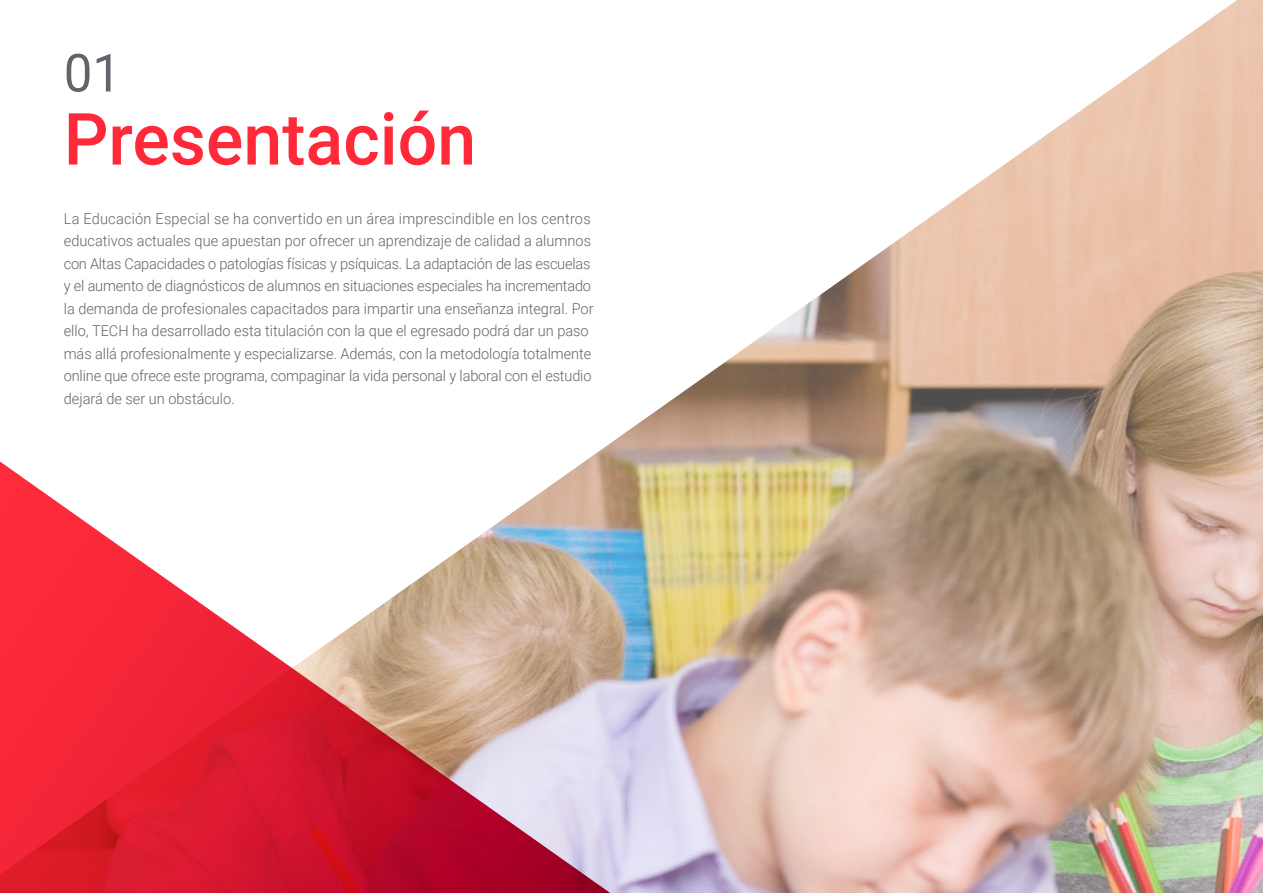
<style>
.page{position:relative;width:1263px;height:893px;background:#fff}
.page>*{position:absolute;margin:0;border:0;box-sizing:border-box;transform-origin:0 0}
.t1{font:500 72px "Roboto";color:#ff293a}
.t2{font:52.5px "Roboto";color:#61646a}
.t3{font:300 15px/22.5px "Roboto";letter-spacing:-.005em;color:#61646a}
</style>
<div class="page">
<img style="left:607px;top:0;width:656px;height:893px">
<svg style="left:0;top:446px;width:640px;height:447px"></svg>
<h2 class="t2" style="left:64px;top:36px;width:59px">01</h2>
<h1 class="t1" style="left:64px;top:89px;width:414px">Presentación</h1>
<p class="t3" style="left:64px;top:207px;width:531px">La Educación Especial se ha convertido en un área imprescindible en los centros educativos actuales que apuestan por ofrecer un aprendizaje de calidad a alumnos con Altas Capacidades o patologías físicas y psíquicas. La adaptación de las escuelas y el aumento de diagnósticos de alumnos en situaciones especiales ha incrementado la demanda de profesionales capacitados para impartir una enseñanza integral. Por ello, TECH ha desarrollado esta titulación con la que el egresado podrá dar un paso más allá profesionalmente y especializarse. Además, con la metodología totalmente online que ofrece este programa, compaginar la vida personal y laboral con el estudio dejará de ser un obstáculo.</p>
</div>
